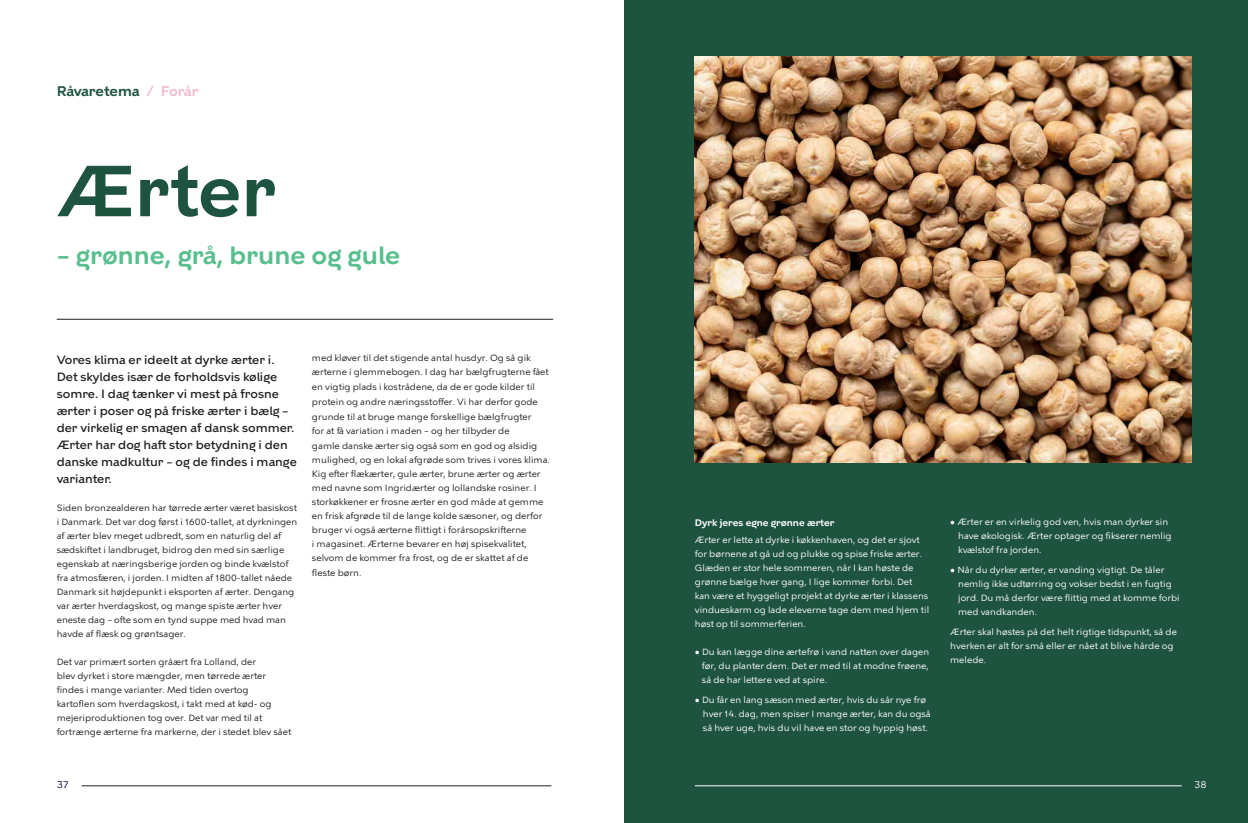
<style>
.page{position:relative;width:1248px;height:823px;background:#fff}
.page>*{position:absolute;margin:0;border:0;box-sizing:border-box;transform-origin:0 0}
.t1{font:600 72px "KBH";color:#1e5340}
.t2{font:600 25px "KBH";color:#59bf8f}
.t3{font:600 14px "KBH";letter-spacing:-.005em;color:#1e5340}
.t4{font:500 12px/17px "KBH";color:#231f20}
.t5{font:600 9.5px "KBH";color:#fff}
.t6{font:9.5px "KBH Tekst";color:#000430}
.t7{font:9.5px "KBH Tekst";color:#fff}
.t8{font:9px/14px "KBH Tekst";color:#231f20}
.t9{font:9px/14px "KBH Tekst";color:#fff}
.s1{color:#f1bdcb}
.s2{font-size:9.5px}
</style>
<div class="page">
<hr style="left:57px;top:319px;width:496px;height:1px;background:#231f20">
<hr style="left:82px;top:785px;width:469px;height:1px;background:#231f20">
<div style="left:624px;top:0;width:623px;height:822px;background:#1e5340"></div>
<img style="left:694px;top:57px;width:497px;height:405px">
<hr style="left:694px;top:785px;width:487px;height:1px;background:#fff">
<p class="t3" style="left:57px;top:82px;width:143px">Råvaretema <span class="s1">/ Forår</span></p>
<p class="t1" style="left:57px;top:147px;width:221px">Ærter</p>
<p class="t2" style="left:57px;top:240px;width:345px">– grønne, grå, brune og gule</p>
<p class="t4" style="left:57px;top:350px;width:239px">Vores klima er ideelt at dyrke ærter i.<br>Det skyldes især de forholdsvis kølige somre. I dag tænker vi mest på frosne ærter i poser og på friske ærter i bælg – der virkelig er smagen af dansk sommer.</p>
<p class="t4" style="left:57px;top:435px;width:241px">Ærter har dog haft stor betydning i den danske madkultur – og de findes i mange varianter.</p>
<p class="t8" style="left:57px;top:500px;width:242px">Siden bronzealderen har tørrede ærter været basiskost i Danmark. Det var dog først i 1600-tallet, at dyrkningen af ærter blev meget udbredt, som en naturlig del af sædskiftet i landbruget, bidrog den med sin særlige egenskab at næringsberige jorden og binde kvælstof fra atmosfæren, i jorden. I midten af 1800-tallet nåede Danmark sit højdepunkt i eksporten af ærter. Dengang var ærter hverdagskost, og mange spiste ærter hver eneste dag – ofte som en tynd suppe med hvad man havde af flæsk og grøntsager.</p>
<p class="t8" style="left:57px;top:654px;width:236px">Det var primært sorten gråært fra Lolland, der<br>blev dyrket i store mængder, men tørrede ærter findes i mange varianter. Med tiden overtog<br>kartoflen som hverdagskost, i takt med at kød- og mejeriproduktionen tog over. Det var med til at fortrænge ærterne fra markerne, der i stedet blev sået</p>
<p class="t8" style="left:312px;top:351px;width:238px">med kløver til det stigende antal husdyr. Og så gik ærterne i glemmebogen. I dag har bælgfrugterne fået</p>
<p class="t8" style="left:312px;top:379px;width:227px;line-height:15px">en vigtig plads i kostrådene, da de er gode kilder til protein og andre næringsstoffer. Vi har derfor gode grunde til at bruge mange forskellige bælgfrugter</p>
<p class="t8" style="left:312px;top:424px;width:239px">for at få variation i maden – og her tilbyder de<br>gamle danske ærter sig også som en god og alsidig mulighed, og en lokal afgrøde som trives i vores klima.<br>Kig efter flækærter, gule ærter, brune ærter og ærter med navne som Ingridærter og lollandske rosiner. I storkøkkener er frosne ærter en god måde at gemme en frisk afgrøde til de lange kolde sæsoner, og derfor bruger vi også ærterne flittigt i forårsopskrifterne<br>i magasinet. Ærterne bevarer en høj spisekvalitet, selvom de kommer fra frost, og de er skattet af de</p>
<p class="t8" style="left:312px;top:565px;width:51px">fleste børn.</p>
<p class="t5" style="left:694px;top:516px;width:141px">Dyrk jeres egne grønne ærter</p>
<p class="t9" style="left:694px;top:532px;width:236px">Ærter er lette at dyrke i køkkenhaven, og det er sjovt for børnene at gå ud og plukke og spise friske ærter.<br>Glæden er stor hele sommeren, når I kan høste de grønne bælge hver gang, I lige kommer forbi. Det kan være et hyggeligt projekt at dyrke ærter i klassens vindueskarm og lade eleverne tage dem med hjem til høst op til sommerferien.</p>
<p class="t9" style="left:694px;top:644px;width:236px"><span class="s2">•</span> Du kan lægge dine ærtefrø i vand natten over dagen</p>
<p class="t9" style="left:701px;top:658px;width:228px">før, du planter dem. Det er med til at modne frøene,</p>
<p class="t9" style="left:701px;top:672px;width:127px">så de har lettere ved at spire.</p>
<p class="t9" style="left:694px;top:692px;width:233px"><span class="s2">•</span> Du får en lang sæson med ærter, hvis du sår nye frø</p>
<p class="t9" style="left:702px;top:706px;width:229px">hver 14. dag, men spiser I mange ærter, kan du også</p>
<p class="t9" style="left:702px;top:720px;width:226px">så hver uge, hvis du vil have en stor og hyppig høst.</p>
<p class="t9" style="left:950px;top:514px;width:219px"><span class="s2">•</span> Ærter er en virkelig god ven, hvis man dyrker sin</p>
<p class="t9" style="left:958px;top:528px;width:215px">have økologisk. Ærter optager og fikserer nemlig</p>
<p class="t9" style="left:958px;top:542px;width:85px">kvælstof fra jorden.</p>
<p class="t9" style="left:950px;top:562px;width:216px"><span class="s2">•</span> Når du dyrker ærter, er vanding vigtigt. De tåler</p>
<p class="t9" style="left:958px;top:576px;width:215px">nemlig ikke udtørring og vokser bedst i en fugtig</p>
<p class="t9" style="left:958px;top:590px;width:223px">jord. Du må derfor være flittig med at komme forbi</p>
<p class="t9" style="left:958px;top:604px;width:80px">med vandkanden.</p>
<p class="t9" style="left:950px;top:624px;width:228px">Ærter skal høstes på det helt rigtige tidspunkt, så de hverken er alt for små eller er nået at blive hårde og melede.</p>
<p class="t6" style="left:57px;top:778px;width:14px">37</p>
<p class="t7" style="left:1193px;top:778px;width:14px">38</p>
</div>
